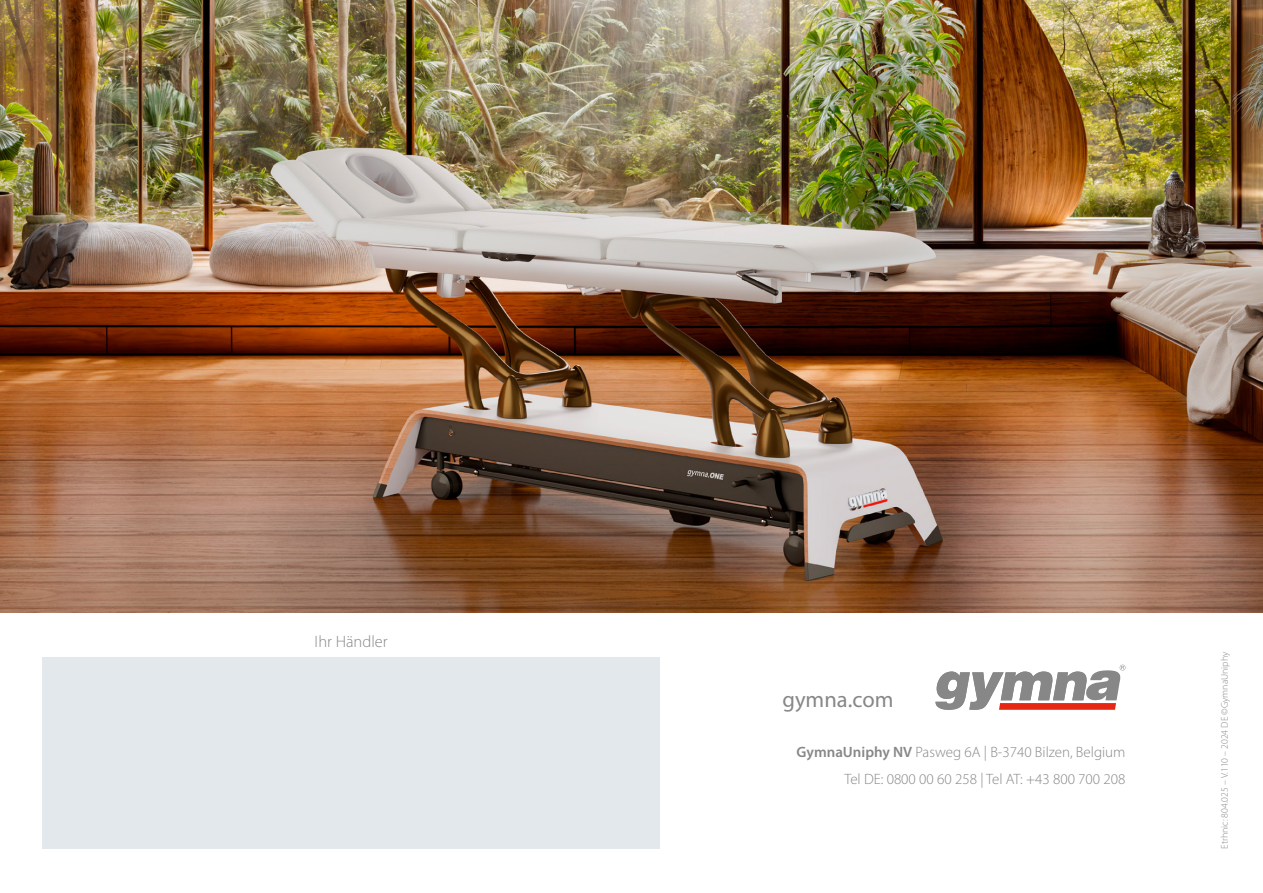
<style>
.page{position:relative;width:1263px;height:893px;background:#fff}
.page>*{position:absolute;margin:0;border:0;box-sizing:border-box;transform-origin:0 0}
.t1{font:22.5px "Myriad Pro";color:#878787}
.t2{font:300 16.5px "Myriad Pro";color:#878787}
.t3{font:300 15px/27px "Myriad Pro";color:#878787;text-align:right}
.t4{font:300 9.75px "Myriad Pro";color:#878787}
.s1{font-weight:600}
</style>
<div class="page">
<div style="left:43px;top:657px;width:617px;height:192px;background:#e2e8ec"></div>
<svg style="left:935px;top:665px;width:190px;height:45px"></svg>
<img style="left:0;top:0;width:1263px;height:612px">
<p class="t2" style="left:315px;top:631px;width:75px">Ihr Händler</p>
<h1 class="t1" style="left:782px;top:686px;width:112px">gymna.com</h1>
<p class="t3" style="left:797px;top:739px;width:330px"><span class="s1">GymnaUniphy NV</span> Pasweg 6A | B-3740 Bilzen, Belgium<br>Tel DE: 0800 00 60 258 | Tel AT: +43 800 700 208</p>
<p class="t4" style="left:1219px;top:849px;width:198px;rotate:-90deg">Etrhnic: 804.025 – V.110 – 2024 DE ©GymnaUniphy</p>
</div>
